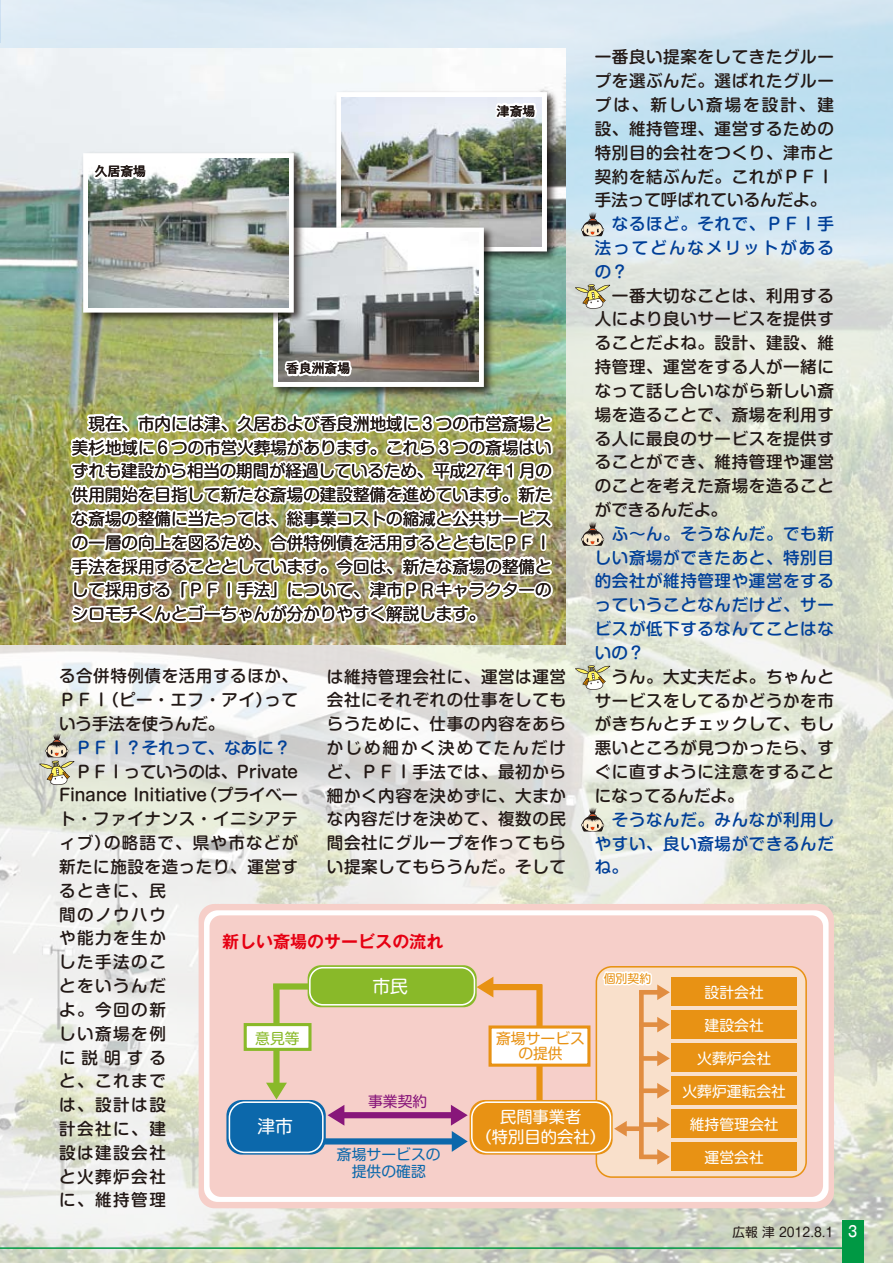
<style>
.page{position:relative;width:893px;height:1263px;background:#fff}
.page>*{position:absolute;margin:0;border:0;box-sizing:border-box;transform-origin:0 0}
.t1{font:17.85px "Shin M Go Pro";color:#fff}
.t2{font:700 16.95px "Gothic MB101 Pr 5 De";color:#e60012}
.t3{font:500 16.5px/23.9px "Shin M Go Pro";letter-spacing:.035em;color:#221815;text-align:justify}
.t4{font:16.5px/23.9px "Shin M Go Pro";color:#221815;text-align:justify}
.t5{font:500 16.5px/23.9px "Shin M Go Pro";letter-spacing:.075em;color:#221815}
.t6{font:500 16.5px/23.9px "Shin M Go Pro";letter-spacing:.035em;color:#003f98;text-align:justify}
.t7{font:500 16.5px "Shin M Go Pro";color:#003f98}
.t8{font:16.35px/19.4px "Shin M Go Pro";color:#fff;text-align:center}
.t9{font:14.85px/32.5px "Shin M Go Pro";color:#fff;text-align:center}
.t10{font:14.85px/16.4px "Shin M Go Pro";color:#0c68ab;text-align:center}
.t11{font:14.85px/14.9px "Shin M Go Pro";color:#e89214;text-align:center}
.t12{font:14.85px "Shin M Go Pro";color:#88167a}
.t13{font:14.85px "Shin M Go Pro";color:#89b929}
.t14{font:12.75px "Shin M Go Pro";color:#221815}
.t15{font:500 12.75px "Gothic MB101 Pr 5";color:#221815}
.t16{font:11.85px "Shin M Go Pro";color:#e89214}
.s1{font-family:"Gothic MB101 Pr 5";font-weight:500;font-size:14.85px;color:#fff}
</style>
<div class="page">
<img style="left:0;top:0;width:893px;height:1263px">
<div style="left:842px;top:1220px;width:21px;height:43px;background:#094"></div>
<hr style="left:0;top:1247px;width:853px;height:2px;background:#094">
<img style="left:0;top:49px;width:566px;height:595px">
<img style="left:332px;top:87px;width:228px;height:178px">
<div style="left:336px;top:92px;width:211px;height:159px;background:#fff;border:11px solid #fff"></div>
<img style="left:342px;top:97px;width:200px;height:149px">
<img style="left:269px;top:223px;width:228px;height:118px">
<div style="left:273px;top:228px;width:211px;height:159px;background:#fff"></div>
<img style="left:279px;top:233px;width:200px;height:108px">
<img style="left:78px;top:149px;width:229px;height:177px">
<svg style="left:83px;top:153px;width:211px;height:160px"></svg>
<img style="left:88px;top:159px;width:200px;height:148px">
<svg style="left:491px;top:100px;width:49px;height:48px"></svg>
<svg style="left:86px;top:161px;width:64px;height:47px"></svg>
<div style="left:199px;top:904px;width:635px;height:304px;background:#f6cfc9;border-radius:16px"></div>
<div style="left:204px;top:910px;width:625px;height:292px;background:#fff;border-radius:14px"></div>
<div style="left:210px;top:915px;width:613px;height:282px;background:#f6cfc9;border-radius:11px"></div>
<div style="left:273px;top:983px;width:87px;height:6px;background:#89b929"></div>
<svg style="left:308px;top:965px;width:169px;height:42px"></svg>
<div style="left:310px;top:968px;width:164px;height:37px;background:#89b929;border-radius:13px"></div>
<div style="left:309px;top:967px;width:166px;height:38px;border:2px solid #fff;border-radius:13px"></div>
<div style="left:226px;top:1100px;width:100px;height:54px;background:#0c68ab;border-radius:15px"></div>
<div style="left:488px;top:984px;width:54px;height:6px;background:#e89214"></div>
<div style="left:596px;top:967px;width:210px;height:210px;background:#f9e0cb;border-radius:15px"></div>
<div style="left:596px;top:966px;width:211px;height:212px;border:2px solid #e89214;border-radius:15px"></div>
<div style="left:672px;top:978px;width:125px;height:28px;background:#e89214"></div>
<div style="left:672px;top:1011px;width:125px;height:28px;background:#e89214"></div>
<div style="left:672px;top:1044px;width:125px;height:28px;background:#e89214"></div>
<div style="left:672px;top:1077px;width:125px;height:28px;background:#e89214"></div>
<div style="left:672px;top:1110px;width:125px;height:28px;background:#e89214"></div>
<div style="left:672px;top:1143px;width:125px;height:28px;background:#e89214"></div>
<div style="left:341px;top:1112px;width:114px;height:6px;background:#88167a"></div>
<svg style="left:328px;top:1105px;width:16px;height:21px"></svg>
<div style="left:536px;top:984px;width:7px;height:123px;background:#e89214"></div>
<div style="left:639px;top:1022px;width:21px;height:5px;background:#e18d41"></div>
<svg style="left:657px;top:1017px;width:13px;height:15px"></svg>
<div style="left:639px;top:1056px;width:21px;height:5px;background:#e18d41"></div>
<svg style="left:657px;top:1050px;width:13px;height:16px"></svg>
<div style="left:639px;top:1088px;width:21px;height:5px;background:#e18d41"></div>
<svg style="left:657px;top:1083px;width:13px;height:15px"></svg>
<div style="left:639px;top:1122px;width:21px;height:5px;background:#e18d41"></div>
<svg style="left:657px;top:1117px;width:13px;height:15px"></svg>
<div style="left:639px;top:1154px;width:21px;height:5px;background:#e18d41"></div>
<svg style="left:657px;top:1149px;width:13px;height:16px"></svg>
<svg style="left:614px;top:1121px;width:13px;height:15px"></svg>
<div style="left:639px;top:990px;width:5px;height:168px;background:#e18d41"></div>
<div style="left:620px;top:1126px;width:23px;height:5px;background:#e18d41"></div>
<div style="left:314px;top:1138px;width:144px;height:6px;background:#0c68ab"></div>
<svg style="left:451px;top:1105px;width:17px;height:47px"></svg>
<div style="left:273px;top:984px;width:7px;height:103px;background:#89b929"></div>
<svg style="left:266px;top:1083px;width:21px;height:16px"></svg>
<svg style="left:477px;top:977px;width:16px;height:20px"></svg>
<div style="left:488px;top:1025px;width:102px;height:42px;background:#fff;border:3px solid #e89214"></div>
<div style="left:244px;top:1023px;width:68px;height:28px;background:#fff;border:3px solid #89b929"></div>
<div style="left:470px;top:1100px;width:143px;height:54px;background:#e89214;border-radius:15px"></div>
<div style="left:229px;top:1101px;width:95px;height:52px;border:2px solid #fff;border-radius:15px"></div>
<div style="left:471px;top:1101px;width:140px;height:52px;border:2px solid #fff;border-radius:15px"></div>
<svg style="left:601px;top:966px;width:69px;height:41px"></svg>
<svg style="left:581px;top:212px;width:23px;height:24px"></svg>
<img style="left:39px;top:341px;width:518px;height:444px">
<svg style="left:575px;top:284px;width:35px;height:25px"></svg>
<svg style="left:581px;top:521px;width:23px;height:25px"></svg>
<svg style="left:581px;top:807px;width:23px;height:25px"></svg>
<svg style="left:575px;top:665px;width:35px;height:25px"></svg>
<p class="t3" style="left:595px;top:43px;width:241px">一番良い提案をしてきたグループを選ぶんだ。選ばれたグループは、新しい斎場を設計、建設、維持管理、運営するための特別目的会社をつくり、津市と契約を結ぶんだ。これがＰＦＩ手法って呼ばれているんだよ。</p>
<p class="t6" style="left:595px;top:210px;width:241px">　なるほど。それで、ＰＦＩ手法ってどんなメリットがあるの？</p>
<p class="t3" style="left:595px;top:281px;width:241px">　一番大切なことは、利用する人により良いサービスを提供することだよね。設計、建設、維持管理、運営をする人が一緒になって話し合いながら新しい斎場を造ることで、斎場を利用する人に最良のサービスを提供することができ、維持管理や運営のことを考えた斎場を造ることができるんだよ。</p>
<p class="t6" style="left:595px;top:520px;width:241px">　ふ～ん。そうなんだ。でも新しい斎場ができたあと、特別目的会社が維持管理や運営をするっていうことなんだけど、サービスが低下するなんてことはないの？</p>
<p class="t3" style="left:595px;top:663px;width:241px">　うん。大丈夫だよ。ちゃんとサービスをしてるかどうかを市がきちんとチェックして、もし悪いところが見つかったら、すぐに直すように注意をすることになってるんだよ。</p>
<p class="t6" style="left:595px;top:805px;width:241px">　そうなんだ。みんなが利用しやすい、良い斎場ができるんだね。</p>
<p class="t15" style="left:497px;top:100px;width:40px">津斎場</p>
<p class="t15" style="left:95px;top:161px;width:53px">久居斎場</p>
<p class="t15" style="left:286px;top:358px;width:65px">香良洲斎場</p>
<p class="t4" style="left:72px;top:410px;width:482px">　現在、市内には津、久居および香良洲地域に３つの市営斎場と美杉地域に６つの市営火葬場があります。これら３つの斎場はいずれも建設から相当の期間が経過しているため、平成27年１月の供用開始を目指して新たな斎場の建設整備を進めています。新たな斎場の整備に当たっては、総事業コストの縮減と公共サービスの一層の向上を図るため、合併特例債を活用するとともにＰＦＩ手法を採用することとしています。今回は、新たな斎場の整備として採用する「ＰＦＩ手法」について、津市ＰＲキャラクターのシロモチくんとゴーちゃんが分かりやすく解説します。</p>
<p class="t3" style="left:59px;top:662px;width:241px">る合併特例債を活用するほか、ＰＦＩ（ピー・エフ・アイ）っていう手法を使うんだ。</p>
<p class="t7" style="left:59px;top:734px;width:233px">　ＰＦＩ？それって、なあに？</p>
<p class="t5" style="left:59px;top:757px;width:241px;text-indent:17px">ＰＦＩっていうのは、Private<br>Finance Initiative（プライベート・ファイナンス・イニシアティブ）の略語で、県や市などが新たに施設を造ったり、運営するときに、民<br>間のノウハウ<br>や能力を生か<br>した手法のこ<br>とをいうんだ<br>よ。今回の新<br>しい斎場を例<br>に説明する<br>と、これまで<br>は、設計は設<br>計会社に、建<br>設は建設会社<br>と火葬炉会社<br>に、維持管理</p>
<p class="t3" style="left:327px;top:662px;width:241px">は維持管理会社に、運営は運営会社にそれぞれの仕事をしてもらうために、仕事の内容をあらかじめ細かく決めてたんだけど、ＰＦＩ手法では、最初から細かく内容を決めずに、大まかな内容だけを決めて、複数の民間会社にグループを作ってもらい提案してもらうんだ。そして</p>
<p class="t2" style="left:222px;top:927px;width:223px">新しい斎場のサービスの流れ</p>
<p class="t16" style="left:604px;top:969px;width:49px">個別契約</p>
<p class="t1" style="left:372px;top:972px;width:37px">市民</p>
<p class="t9" style="left:705px;top:974px;width:61px">設計会社</p>
<p class="t9" style="left:705px;top:1008px;width:61px">建設会社</p>
<p class="t9" style="left:697px;top:1040px;width:76px">火葬炉会社</p>
<p class="t9" style="left:682px;top:1073px;width:105px">火葬炉運転会社維持管理会社</p>
<p class="t9" style="left:705px;top:1139px;width:61px">運営会社</p>
<p class="t13" style="left:255px;top:1026px;width:46px">意見等</p>
<p class="t11" style="left:496px;top:1030px;width:90px">斎場サービスの提供</p>
<p class="t12" style="left:368px;top:1089px;width:61px">事業契約</p>
<p class="t8" style="left:476px;top:1106px;width:132px">民間事業者<br>（特別目的会社）</p>
<p class="t1" style="left:257px;top:1111px;width:37px">津市</p>
<p class="t10" style="left:337px;top:1145px;width:105px">斎場サービスの提供の確認</p>
<p class="t14" style="left:732px;top:1222px;width:126px">広報 津 2012.8.1 <span class="s1">3</span></p>
</div>
